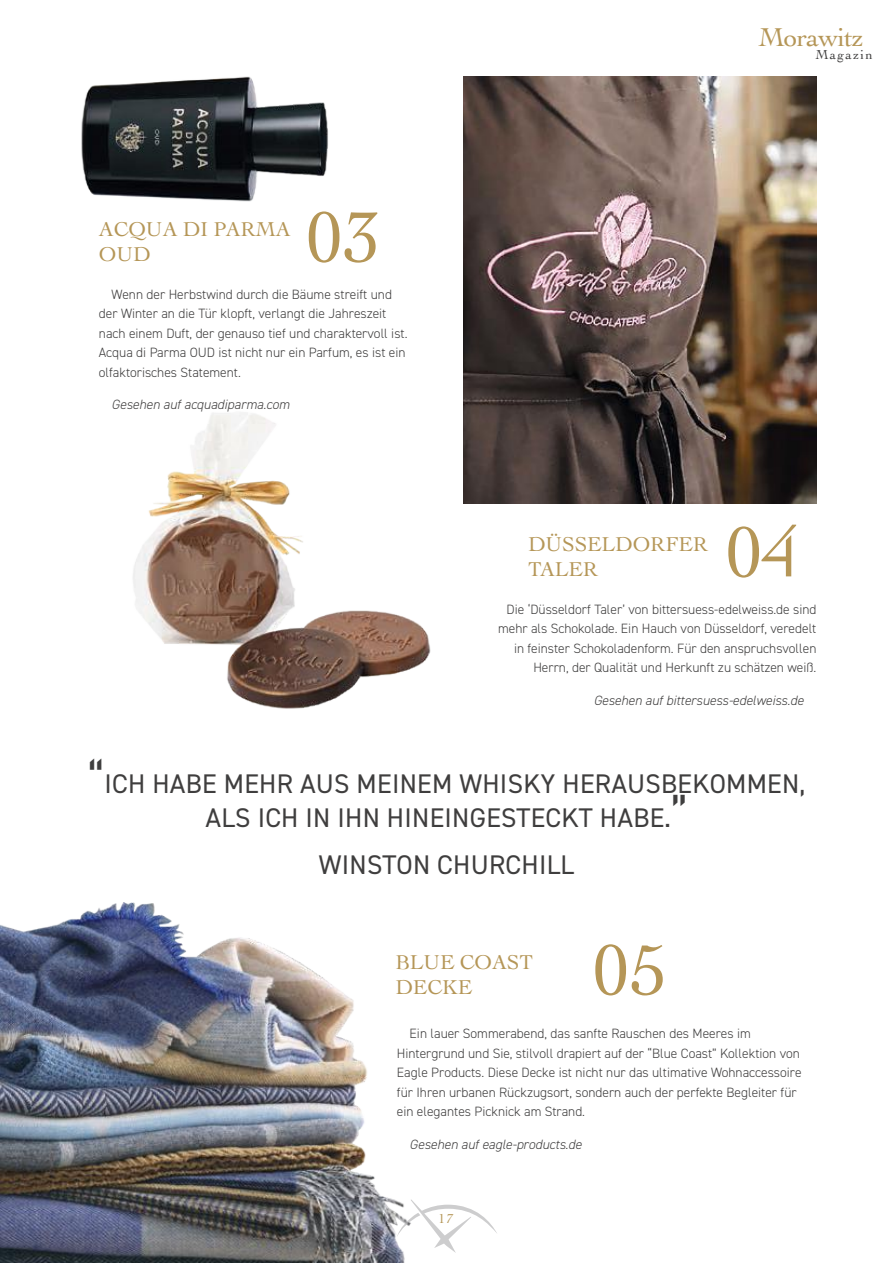
<style>
.page{position:relative;width:893px;height:1263px;background:#fff}
.page>*{position:absolute;margin:0;border:0;box-sizing:border-box;transform-origin:0 0}
.t1{font:75px "Cochin";color:#b59657}
.t2{font:27px/34.5px "DIN2014";letter-spacing:.01em;color:#3f3e3e;text-align:center}
.t3{font:27px "Cochin";letter-spacing:-.025em;color:#b59657}
.t4{font:21px/25.2px "Cochin";color:#b59657}
.t5{font:300 13.5px/19.5px "DIN2014";color:#3f3e3e}
.t6{font:italic 300 13.5px "DIN2014";color:#3f3e3e}
.t7{font:13.5px "Cochin";letter-spacing:.1em;color:#3f3e3e}
.t8{font:13.5px "Cochin";color:#b59657}
.s1{font-size:43.5px}
</style>
<div class="page">
<svg style="left:425px;top:1204px;width:72px;height:49px"></svg>
<img style="left:81px;top:76px;width:247px;height:126px">
<img style="left:0;top:902px;width:425px;height:361px">
<img style="left:463px;top:77px;width:353px;height:427px">
<img style="left:133px;top:412px;width:298px;height:297px">
<h3 class="t4" style="left:99px;top:216px;width:193px">ACQUA DI PARMA<br>OUD</h3>
<h1 class="t1" style="left:305px;top:186px;width:76px">03</h1>
<p class="t5" style="left:99px;top:284px;width:310px;text-indent:13px">Wenn der Herbstwind durch die Bäume streift und der Winter an die Tür klopft, verlangt die Jahreszeit nach einem Duft, der genauso tief und charaktervoll ist.<br>Acqua di Parma OUD ist nicht nur ein Parfum, es ist ein olfaktorisches Statement.</p>
<p class="t6" style="left:112px;top:396px;width:179px">Gesehen auf acquadiparma.com</p>
<h2 class="t3" style="left:758px;top:19px;width:107px">Morawitz</h2>
<p class="t7" style="left:816px;top:45px;width:59px">Magazin</p>
<h3 class="t4" style="left:528px;top:531px;width:182px">DÜSSELDORFER<br>TALER</h3>
<h1 class="t1" style="left:725px;top:501px;width:76px">04</h1>
<p class="t5" style="left:498px;top:599px;width:320px;text-align:right">Die ‘Düsseldorf Taler’ von bittersuess-edelweiss.de sind mehr als Schokolade. Ein Hauch von Düsseldorf, veredelt in feinster Schokoladenform. Für den anspruchsvollen Herrn, der Qualität und Herkunft zu schätzen weiß.</p>
<p class="t6" style="left:594px;top:692px;width:211px">Gesehen auf bittersuess-edelweiss.de</p>
<h2 class="t2" style="left:88px;top:765px;width:719px"><span class="s1">“</span>ICH HABE MEHR AUS MEINEM WHISKY HERAUSBEKOMMEN,<br>ALS ICH IN IHN HINEINGESTECKT HABE.<span class="s1">”</span></h2>
<h2 class="t2" style="left:319px;top:847px;width:257px">WINSTON CHURCHILL</h2>
<h3 class="t4" style="left:395px;top:949px;width:139px">BLUE COAST<br>DECKE</h3>
<h1 class="t1" style="left:592px;top:919px;width:76px">05</h1>
<p class="t5" style="left:397px;top:1024px;width:406px;text-indent:13px">Ein lauer Sommerabend, das sanfte Rauschen des Meeres im Hintergrund und Sie, stilvoll drapiert auf der “Blue Coast” Kollektion von Eagle Products. Diese Decke ist nicht nur das ultimative Wohnaccessoire für Ihren urbanen Rückzugsort, sondern auch der perfekte Begleiter für ein elegantes Picknick am Strand.</p>
<p class="t6" style="left:410px;top:1136px;width:174px">Gesehen auf eagle-products.de</p>
<p class="t8" style="left:439px;top:1210px;width:16px">17</p>
</div>
